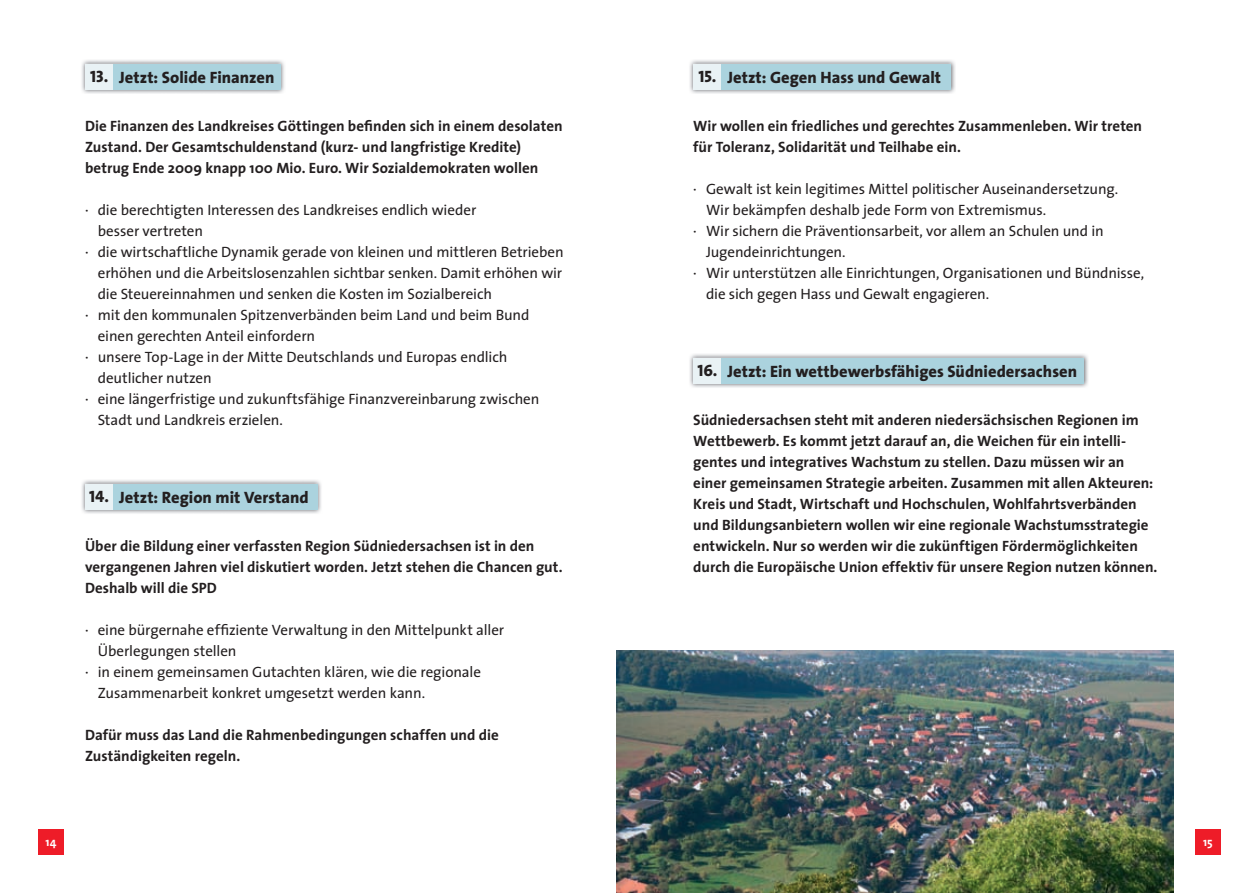
<style>
.page{position:relative;width:1259px;height:893px;background:#fff}
.page>*{position:absolute;margin:0;border:0;box-sizing:border-box;transform-origin:0 0}
.t1{font:800 16.5px "The Sans";color:#231f20}
.t2{font:700 15px/21px "The Sans";color:#231f20}
.t3{font:15px "The Sans";letter-spacing:-.005em;color:#231f20}
.t4{font:700 12px "The Sans";color:#fff}
.s1{font-family:"The Sans Extra Bold Caps";font-weight:400}
</style>
<div class="page">
<div style="left:38px;top:829px;width:26px;height:26px;background:#ee1c28"></div>
<div style="left:1195px;top:829px;width:25px;height:26px;background:#ee1c28"></div>
<img style="left:82px;top:60px;width:203px;height:34px">
<div style="left:85px;top:64px;width:196px;height:25px;background:#abd3de"></div>
<div style="left:85px;top:64px;width:28px;height:25px;background:#e9f2f5"></div>
<img style="left:82px;top:480px;width:239px;height:34px">
<div style="left:85px;top:484px;width:232px;height:25px;background:#abd3de"></div>
<div style="left:85px;top:484px;width:28px;height:25px;background:#e9f2f5"></div>
<img style="left:690px;top:60px;width:265px;height:34px">
<div style="left:693px;top:64px;width:258px;height:25px;background:#abd3de"></div>
<div style="left:693px;top:64px;width:28px;height:25px;background:#e9f2f5"></div>
<img style="left:690px;top:354px;width:398px;height:34px">
<div style="left:693px;top:358px;width:391px;height:25px;background:#abd3de"></div>
<div style="left:693px;top:358px;width:28px;height:25px;background:#e9f2f5"></div>
<img style="left:617px;top:651px;width:557px;height:242px">
<p class="t1" style="left:90px;top:67px;width:186px"><span class="s1">13.</span> Jetzt: Solide Finanzen</p>
<p class="t2" style="left:85px;top:116px;width:479px">Die Finanzen des Landkreises Göttingen befinden sich in einem desolaten<br>Zustand. Der Gesamtschuldenstand (kurz- und langfristige Kredite) betrug Ende 2009 knapp 100 Mio. Euro. Wir Sozialdemokraten wollen</p>
<p class="t3" style="left:85px;top:201px;width:393px">· die berechtigten Interessen des Landkreises endlich wieder</p>
<p class="t3" style="left:98px;top:222px;width:107px">besser vertreten</p>
<p class="t3" style="left:85px;top:243px;width:480px">· die wirtschaftliche Dynamik gerade von kleinen und mittleren Betrieben</p>
<p class="t3" style="left:98px;top:264px;width:466px">erhöhen und die Arbeitslosenzahlen sichtbar senken. Damit erhöhen wir</p>
<p class="t3" style="left:98px;top:285px;width:396px">die Steuereinnahmen und senken die Kosten im Sozialbereich</p>
<p class="t3" style="left:85px;top:306px;width:446px">· mit den kommunalen Spitzenverbänden beim Land und beim Bund</p>
<p class="t3" style="left:98px;top:327px;width:219px">einen gerechten Anteil einfordern</p>
<p class="t3" style="left:85px;top:348px;width:424px">· unsere Top-Lage in der Mitte Deutschlands und Europas endlich</p>
<p class="t3" style="left:98px;top:369px;width:115px">deutlicher nutzen</p>
<p class="t3" style="left:85px;top:390px;width:456px">· eine längerfristige und zukunftsfähige Finanzvereinbarung zwischen</p>
<p class="t3" style="left:98px;top:411px;width:187px">Stadt und Landkreis erzielen.</p>
<p class="t1" style="left:89px;top:487px;width:221px"><span class="s1">14.</span> Jetzt: Region mit Verstand</p>
<p class="t2" style="left:85px;top:536px;width:479px">Über die Bildung einer verfassten Region Südniedersachsen ist in den vergangenen Jahren viel diskutiert worden. Jetzt stehen die Chancen gut.<br>Deshalb will die SPD</p>
<p class="t3" style="left:85px;top:621px;width:421px">· eine bürgernahe effiziente Verwaltung in den Mittelpunkt aller</p>
<p class="t3" style="left:98px;top:642px;width:140px">Überlegungen stellen</p>
<p class="t3" style="left:85px;top:663px;width:397px">· in einem gemeinsamen Gutachten klären, wie die regionale</p>
<p class="t3" style="left:98px;top:684px;width:329px">Zusammenarbeit konkret umgesetzt werden kann.</p>
<p class="t2" style="left:85px;top:725px;width:415px">Dafür muss das Land die Rahmenbedingungen schaffen und die<br>Zuständigkeiten regeln.</p>
<p class="t1" style="left:698px;top:67px;width:244px"><span class="s1">15.</span> Jetzt: Gegen Hass und Gewalt</p>
<p class="t2" style="left:693px;top:116px;width:450px">Wir wollen ein friedliches und gerechtes Zusammenleben. Wir treten für Toleranz, Solidarität und Teilhabe ein.</p>
<p class="t3" style="left:693px;top:180px;width:426px">· Gewalt ist kein legitimes Mittel politischer Auseinandersetzung.</p>
<p class="t3" style="left:706px;top:201px;width:342px">Wir bekämpfen deshalb jede Form von Extremismus.</p>
<p class="t3" style="left:693px;top:222px;width:412px">· Wir sichern die Präventionsarbeit, vor allem an Schulen und in</p>
<p class="t3" style="left:706px;top:243px;width:141px">Jugendeinrichtungen.</p>
<p class="t3" style="left:693px;top:264px;width:452px">· Wir unterstützen alle Einrichtungen, Organisationen und Bündnisse,</p>
<p class="t3" style="left:706px;top:285px;width:285px">die sich gegen Hass und Gewalt engagieren.</p>
<p class="t1" style="left:697px;top:361px;width:381px"><span class="s1">16.</span> Jetzt: Ein wettbewerbsfähiges Südniedersachsen</p>
<p class="t2" style="left:693px;top:410px;width:466px">Südniedersachsen steht mit anderen niedersächsischen Regionen im Wettbewerb. Es kommt jetzt darauf an, die Weichen für ein intelli&shy;gentes und integratives Wachstum zu stellen. Dazu müssen wir an einer gemeinsamen Strategie arbeiten. Zusammen mit allen Akteuren:<br>Kreis und Stadt, Wirtschaft und Hochschulen, Wohlfahrtsverbänden und Bildungsanbietern wollen wir eine regionale Wachstumsstrategie entwickeln. Nur so werden wir die zukünftigen Fördermöglichkeiten durch die Europäische Union effektiv für unsere Region nutzen können.</p>
<p class="t4" style="left:46px;top:835px;width:12px">14</p>
<p class="t4" style="left:1203px;top:835px;width:11px">15</p>
</div>
